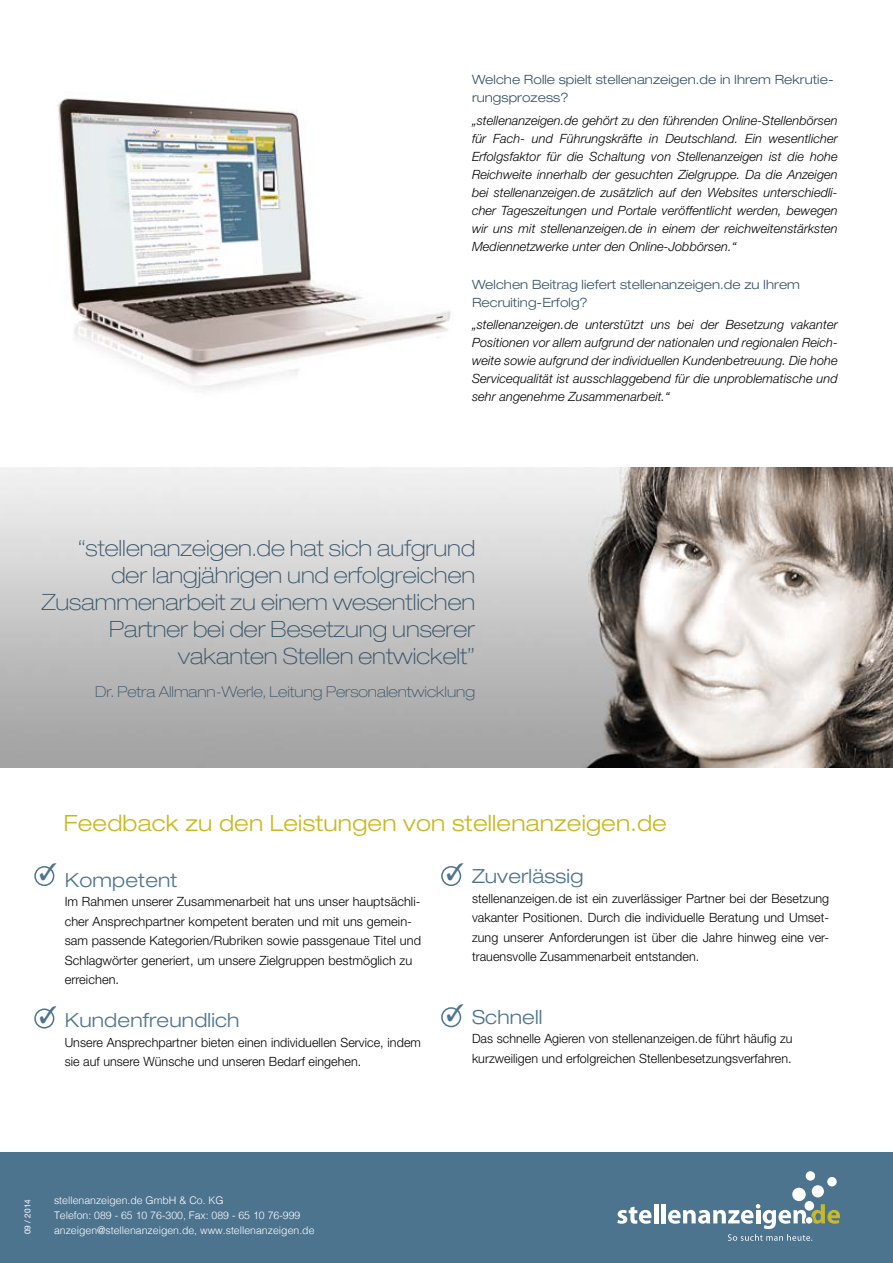
<style>
.page{position:relative;width:893px;height:1263px;background:#fff}
.page>*{position:absolute;margin:0;border:0;box-sizing:border-box;transform-origin:0 0}
.t1{font:100 expanded 22.5px/27px "Helvetica Neue LT";color:#385468;text-align:right}
.t2{font:300 expanded 22.5px "Helvetica Neue LT";letter-spacing:.01em;color:#c8b81e}
.t3{font:300 expanded 19.5px "Helvetica Neue LT";letter-spacing:.01em;color:#4d748f}
.t4{font:100 expanded 15px "Helvetica Neue LT";color:#385468}
.t5{font:italic 300 12.75px/18px "Helvetica Neue LT";letter-spacing:.005em;color:#000;text-align:justify}
.t6{font:300 12.75px/19.5px "Helvetica Neue LT";letter-spacing:.005em;color:#000}
.t7{font:300 expanded 12.75px/18px "Helvetica Neue LT";letter-spacing:.005em;color:#385468}
.t8{font:300 10.5px/15.1px "Helvetica";color:#fff}
.t9{font:8.25px "Helvetica Neue LT";color:#fff}
</style>
<div class="page">
<img style="left:0;top:467px;width:893px;height:301px">
<img style="left:57px;top:98px;width:394px;height:292px">
<div style="left:441px;top:866px;width:20px;height:20px;border:2px solid #4d748f;border-radius:50%"></div>
<svg style="left:35px;top:867px;width:19px;height:18px"></svg>
<div style="left:34px;top:866px;width:20px;height:20px;border:2px solid #4d748f;border-radius:50%"></div>
<svg style="left:35px;top:1009px;width:19px;height:19px"></svg>
<div style="left:34px;top:1008px;width:20px;height:20px;border:2px solid #4d748f;border-radius:50%"></div>
<div style="left:441px;top:1007px;width:20px;height:20px;border:2px solid #4d748f;border-radius:50%"></div>
<div style="left:0;top:1152px;width:893px;height:111px;background:#4d748f"></div>
<div style="left:806px;top:1171px;width:9px;height:10px;background:#fff;border-radius:50%"></div>
<div style="left:812px;top:1185px;width:12px;height:12px;background:#fff;border-radius:50%"></div>
<div style="left:827px;top:1177px;width:10px;height:9px;background:#fff;border-radius:50%"></div>
<div style="left:792px;top:1188px;width:14px;height:13px;background:#fff;border-radius:50%"></div>
<svg style="left:804px;top:1201px;width:10px;height:9px"></svg>
<svg style="left:617px;top:1206px;width:34px;height:18px"></svg>
<hr style="left:654px;top:1204px;width:4px;height:19px;background:#fff">
<hr style="left:661px;top:1204px;width:4px;height:19px;background:#fff">
<svg style="left:668px;top:1204px;width:172px;height:37px"></svg>
<svg style="left:40px;top:866px;width:15px;height:14px"></svg>
<svg style="left:447px;top:866px;width:15px;height:14px"></svg>
<svg style="left:40px;top:1008px;width:15px;height:15px"></svg>
<svg style="left:447px;top:1007px;width:15px;height:14px"></svg>
<p class="t7" style="left:472px;top:71px;width:363px">Welche Rolle spielt stellenanzeigen.de in Ihrem Rekrutie&shy;rungsprozess?</p>
<p class="t5" style="left:472px;top:111px;width:367px">„stellenanzeigen.de gehört zu den führenden Online-Stellenbörsen für Fach- und Führungskräfte in Deutschland. Ein wesentlicher Erfolgsfaktor für die Schaltung von Stellenanzeigen ist die hohe Reichweite innerhalb der gesuchten Zielgruppe. Da die Anzeigen bei stellenanzeigen.de zusätzlich auf den Websites unterschiedli&shy;cher Tageszeitungen und Portale veröffentlicht werden, bewegen wir uns mit stellenanzeigen.de in einem der reichweitenstärksten Mediennetzwerke unter den Online-Jobbörsen.“</p>
<p class="t7" style="left:472px;top:275px;width:330px">Welchen Beitrag liefert stellenanzeigen.de zu Ihrem<br>Recruiting-Erfolg?</p>
<p class="t5" style="left:472px;top:316px;width:367px">„stellenanzeigen.de unterstützt uns bei der Besetzung vakanter Positionen vor allem aufgrund der nationalen und regionalen Reich&shy;weite sowie aufgrund der individuellen Kundenbetreuung. Die hohe Servicequalität ist ausschlaggebend für die unproblematische und sehr angenehme Zusammenarbeit.“</p>
<h1 class="t1" style="left:42px;top:534px;width:435px">“stellenanzeigen.de hat sich aufgrund der langjährigen und erfolgreichen Zusammenarbeit zu einem wesentlichen Partner bei der Besetzung unserer vakanten Stellen entwickelt”</h1>
<p class="t4" style="left:95px;top:683px;width:381px">Dr. Petra Allmann-Werle, Leitung Personalentwicklung</p>
<h1 class="t2" style="left:64px;top:810px;width:604px">Feedback zu den Leistungen von stellenanzeigen.de</h1>
<h2 class="t3" style="left:472px;top:865px;width:113px">Zuverlässig</h2>
<p class="t6" style="left:472px;top:888px;width:359px;text-align:justify">stellenanzeigen.de ist ein zuverlässiger Partner bei der Besetzung vakanter Positionen. Durch die individuelle Beratung und Umset&shy;zung unserer Anforderungen ist über die Jahre hinweg eine ver&shy;trauensvolle Zusammenarbeit entstanden.</p>
<h2 class="t3" style="left:65px;top:868px;width:114px">Kompetent</h2>
<p class="t6" style="left:65px;top:892px;width:358px">Im Rahmen unserer Zusammenarbeit hat uns unser hauptsächli&shy;cher Ansprechpartner kompetent beraten und mit uns gemein&shy;sam passende Kategorien/Rubriken sowie passgenaue Titel und Schlagwörter generiert, um unsere Zielgruppen bestmöglich zu erreichen.</p>
<h2 class="t3" style="left:65px;top:1008px;width:176px">Kundenfreundlich</h2>
<p class="t6" style="left:65px;top:1032px;width:358px">Unsere Ansprechpartner bieten einen individuellen Service, indem sie auf unsere Wünsche und unseren Bedarf eingehen.</p>
<h2 class="t3" style="left:472px;top:1005px;width:72px">Schnell</h2>
<p class="t6" style="left:472px;top:1029px;width:322px">Das schnelle Agieren von stellenanzeigen.de führt häufig zu kurzweiligen und erfolgreichen Stellenbesetzungsverfahren.</p>
<p class="t9" style="left:23px;top:1234px;width:36px;rotate:-90deg">09 / 2014</p>
<p class="t8" style="left:54px;top:1192px;width:248px">stellenanzeigen.de GmbH &amp; Co. KG<br>Telefon: 089 - 65 10 76-300, Fax: 089 - 65 10 76-999</p>
<p class="t8" style="left:54px;top:1222px;width:262px">anzeigen@stellenanzeigen.de, www.stellenanzeigen.de</p>
</div>
